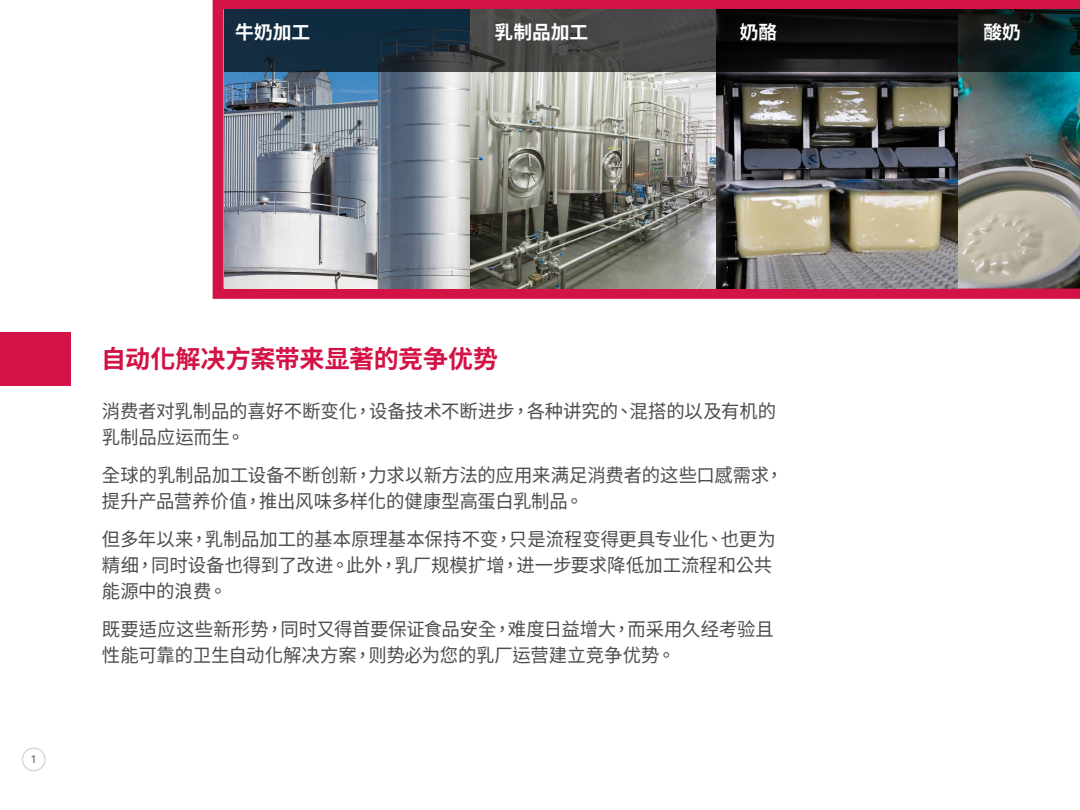
<style>
.page{position:relative;width:1080px;height:810px;background:#fff}
.page>*{position:absolute;margin:0;border:0;box-sizing:border-box;transform-origin:0 0}
.t1{font:700 25px "Noto Sans CJ Ktc";letter-spacing:-.01em;color:#d31245}
.t2{font:18.75px/26.2px "Noto Sans CJ Ktc";letter-spacing:-.005em;color:#4d4d4f}
.t3{font:700 18.75px "Noto Sans CJ Ktc";color:#fff}
.t4{font:10.62px "Noto Sans";color:#4d4d4f}
</style>
<div class="page">
<img style="left:213px;top:0;width:867px;height:299px">
<img style="left:224px;top:71px;width:247px;height:217px">
<img style="left:471px;top:71px;width:486px;height:217px">
<svg style="left:224px;top:9px;width:856px;height:62px;background:#20292e"></svg>
<div style="left:0;top:332px;width:70px;height:54px;background:#d31245"></div>
<div style="left:22px;top:748px;width:24px;height:23px;border:1px solid #d1d3d4;border-radius:50%"></div>
<p class="t3" style="left:235px;top:22px;width:76px">牛奶加工</p>
<p class="t3" style="left:495px;top:22px;width:95px">乳制品加工</p>
<p class="t3" style="left:740px;top:22px;width:39px">奶酪</p>
<p class="t3" style="left:983px;top:21px;width:39px">酸奶</p>
<p class="t4" style="left:31px;top:752px;width:8px">1</p>
<h1 class="t1" style="left:101px;top:345px;width:398px">自动化解决方案带来显著的竞争优势</h1>
<p class="t2" style="left:102px;top:399px;width:676px">消费者对乳制品的喜好不断变化，设备技术不断进步，各种讲究的、混搭的以及有机的乳制品应运而生。</p>
<p class="t2" style="left:102px;top:462px;width:683px">全球的乳制品加工设备不断创新，力求以新方法的应用来满足消费者的这些口感需求，提升产品营养价值，推出风味多样化的健康型高蛋白乳制品。</p>
<p class="t2" style="left:102px;top:526px;width:676px">但多年以来，乳制品加工的基本原理基本保持不变，只是流程变得更具专业化、也更为精细，同时设备也得到了改进。此外，乳厂规模扩增，进一步要求降低加工流程和公共能源中的浪费。</p>
<p class="t2" style="left:102px;top:616px;width:673px">既要适应这些新形势，同时又得首要保证食品安全，难度日益增大，而采用久经考验且性能可靠的卫生自动化解决方案，则势必为您的乳厂运营建立竞争优势。</p>
</div>
